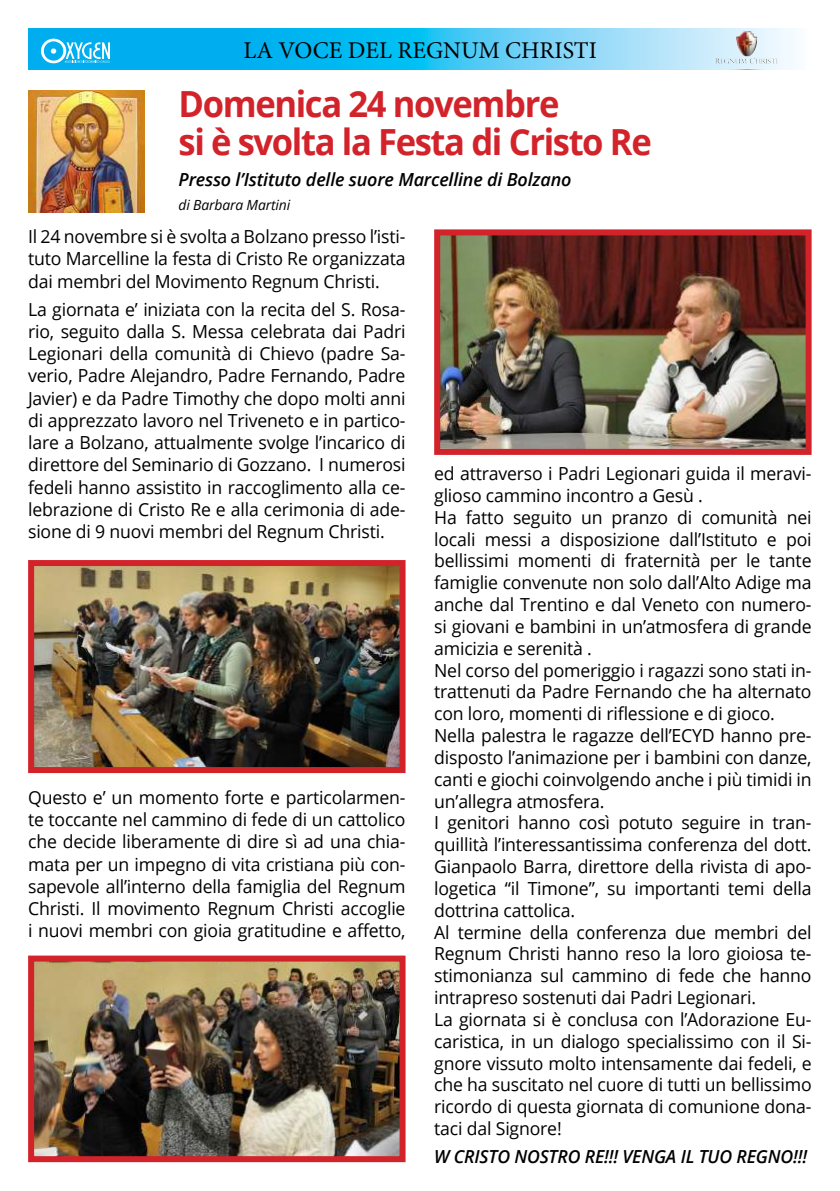
<style>
.page{position:relative;width:840px;height:1191px;background:#fff}
.page>*{position:absolute;margin:0;border:0;box-sizing:border-box;transform-origin:0 0}
.t1{font:700 36px/38px "Open Sans";letter-spacing:-.04em;color:#d2232a;scale:.96 1}
.t2{font:24px "Minion Pro";color:#000}
.t3{font:18px/21.8px "Open Sans";letter-spacing:-.01em;color:#000;text-align:justify}
.t4{font:italic 600 18px "Open Sans";letter-spacing:-.01em;color:#000}
.t5{font:italic 14px "Open Sans";letter-spacing:-.01em;color:#000}
</style>
<div class="page">
<svg style="left:28px;top:28px;width:766px;height:41px;background:#4cc6f2"></svg>
<svg style="left:749px;top:58px;width:5px;height:6px"></svg>
<svg style="left:738px;top:31px;width:4px;height:5px"></svg>
<svg style="left:41px;top:39px;width:70px;height:24px"></svg>
<img style="left:29px;top:90px;width:115px;height:122px">
<img style="left:35px;top:567px;width:363px;height:199px">
<div style="left:28px;top:560px;width:377px;height:213px;border:6px solid #d2232a"></div>
<img style="left:35px;top:962px;width:363px;height:193px">
<div style="left:28px;top:955px;width:377px;height:207px;border:6px solid #d2232a"></div>
<img style="left:441px;top:236px;width:363px;height:212px">
<div style="left:434px;top:229px;width:377px;height:226px;border:6px solid #d2232a"></div>
<h2 class="t2" style="left:243px;top:34px;width:355px">LA VOCE DEL REGNUM CHRISTI</h2>
<h1 class="t1" style="left:178px;top:84px;width:494px">Domenica 24 novembre<br>si è svolta la Festa di Cristo Re</h1>
<p class="t4" style="left:178px;top:168px;width:394px">Presso l’Istituto delle suore Marcelline di Bolzano</p>
<p class="t5" style="left:178px;top:196px;width:113px">di Barbara Martini</p>
<p class="t3" style="left:28px;top:225px;width:379px">Il 24 novembre si è svolta a Bolzano presso l’isti&shy;tuto Marcelline la festa di Cristo Re organizzata dai membri del Movimento Regnum Christi.</p>
<p class="t3" style="left:28px;top:297px;width:379px">La giornata e’ iniziata con la recita del S. Rosa&shy;rio, seguito dalla S. Messa celebrata dai Padri Legionari della comunità di Chievo (padre Sa&shy;verio, Padre Alejandro, Padre Fernando, Padre Javier) e da Padre Timothy che dopo molti anni di apprezzato lavoro nel Triveneto e in partico&shy;lare a Bolzano, attualmente svolge l’incarico di direttore del Seminario di Gozzano. I numerosi fedeli hanno assistito in raccoglimento alla ce&shy;lebrazione di Cristo Re e alla cerimonia di ade&shy;sione di 9 nuovi membri del Regnum Christi.</p>
<p class="t3" style="left:28px;top:785px;width:379px">Questo e’ un momento forte e particolarmen&shy;te toccante nel cammino di fede di un cattolico che decide liberamente di dire sì ad una chia&shy;mata per un impegno di vita cristiana più con&shy;sapevole all’interno della famiglia del Regnum Christi. Il movimento Regnum Christi accoglie i nuovi membri con gioia gratitudine e affetto,</p>
<p class="t3" style="left:434px;top:462px;width:379px;text-align:left">ed attraverso i Padri Legionari guida il meravi&shy;glioso cammino incontro a Gesù .<br>Ha fatto seguito un pranzo di comunità nei locali messi a disposizione dall’Istituto e poi bellissimi momenti di fraternità per le tante famiglie convenute non solo dall’Alto Adige ma anche dal Trentino e dal Veneto con numero&shy;si giovani e bambini in un’atmosfera di grande amicizia e serenità .<br>Nel corso del pomeriggio i ragazzi sono stati in&shy;trattenuti da Padre Fernando che ha alternato con loro, momenti di riflessione e di gioco.<br>Nella palestra le ragazze dell’ECYD hanno pre&shy;disposto l’animazione per i bambini con danze, canti e giochi coinvolgendo anche i più timidi in un’allegra atmosfera.<br>I genitori hanno così potuto seguire in tran&shy;quillità l’interessantissima conferenza del dott.<br>Gianpaolo Barra, direttore della rivista di apo&shy;logetica “il Timone”, su importanti temi della dottrina cattolica.<br>Al termine della conferenza due membri del Regnum Christi hanno reso la loro gioiosa te&shy;stimonianza sul cammino di fede che hanno intrapreso sostenuti dai Padri Legionari.<br>La giornata si è conclusa con l’Adorazione Eu&shy;caristica, in un dialogo specialissimo con il Si&shy;gnore vissuto molto intensamente dai fedeli, e che ha suscitato nel cuore di tutti un bellissimo ricordo di questa giornata di comunione dona&shy;taci dal Signore!</p>
<p class="t4" style="left:434px;top:1143px;width:374px">W CRISTO NOSTRO RE!!! VENGA IL TUO REGNO!!!</p>
</div>
